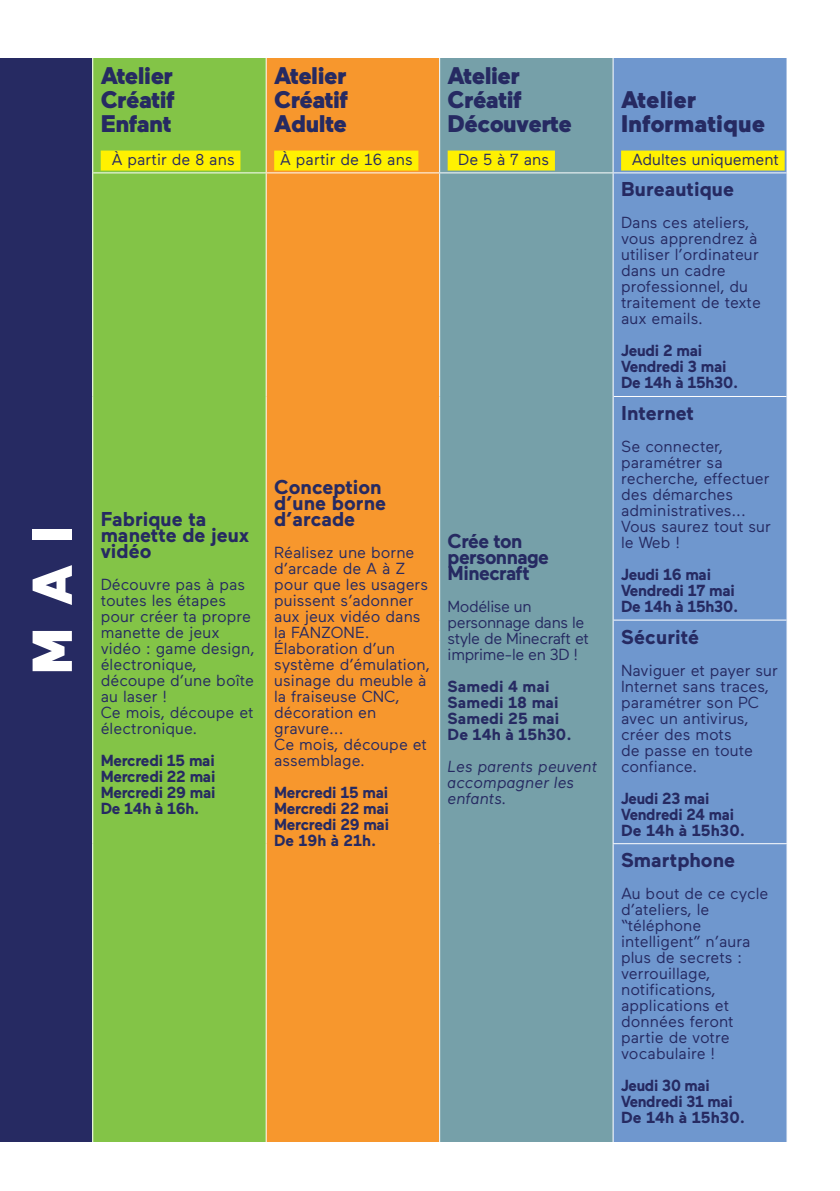
<style>
.page{position:relative;width:840px;height:1191px;background:#fff}
.page>*{position:absolute;margin:0;border:0;box-sizing:border-box;transform-origin:0 0}
.t1{font:900 56px "Maax";color:#fff}
.t2{font:900 24px/24px "Maax";letter-spacing:-.02em;color:#262a62;text-align:justify}
.t3{font:900 24px/24px "Maax";color:#262a62}
.t4{font:700 20px/16px "Maax";color:#262a62}
.t5{font:700 20px/16px "Maax";letter-spacing:-.03em;color:#262a62}
.t6{font:16px/16px "Maax";color:#262a62}
.t7{font:700 16px/16px "Maax";letter-spacing:-.02em;color:#262a62;text-align:justify}
.t8{font:700 16px/16px "Maax";letter-spacing:-.02em;color:#262a62;scale:.96 1}
.t9{font:16px/16px "Maax";letter-spacing:-.03em;color:#262a62}
.t10{font:700 16px/16px "Maax";color:#262a62}
.t11{font:italic 16px/16px "Maax";color:#262a62}
</style>
<div class="page">
<div style="left:0;top:55px;width:93px;height:1088px;background:#262a62"></div>
<div style="left:93px;top:57px;width:173px;height:116px;background:#83c447"></div>
<div style="left:266px;top:57px;width:173px;height:116px;background:#f7972d"></div>
<div style="left:439px;top:57px;width:173px;height:116px;background:#76a0a9"></div>
<div style="left:612px;top:57px;width:174px;height:116px;background:#6f97ce"></div>
<div style="left:93px;top:173px;width:173px;height:978px;background:#83c447"></div>
<div style="left:266px;top:173px;width:173px;height:978px;background:#f7972d"></div>
<div style="left:439px;top:173px;width:173px;height:978px;background:#76a0a9"></div>
<div style="left:613px;top:173px;width:173px;height:969px;background:#6f97ce"></div>
<hr style="left:92px;top:58px;width:1px;height:115px;background:#fff">
<hr style="left:265px;top:58px;width:1px;height:114px;background:#fff">
<hr style="left:439px;top:58px;width:1px;height:114px;background:#fff">
<hr style="left:612px;top:58px;width:1px;height:114px;background:#fff">
<hr style="left:93px;top:172px;width:173px;height:1px;background:#fff">
<hr style="left:266px;top:172px;width:173px;height:1px;background:#fff">
<hr style="left:439px;top:172px;width:173px;height:1px;background:#fff">
<hr style="left:612px;top:172px;width:174px;height:1px;background:#fff">
<hr style="left:613px;top:396px;width:173px;height:1px;background:#fff">
<hr style="left:613px;top:619px;width:173px;height:1px;background:#fff">
<hr style="left:92px;top:173px;width:1px;height:223px;background:#fff">
<hr style="left:265px;top:173px;width:1px;height:223px;background:#fff">
<hr style="left:92px;top:396px;width:1px;height:224px;background:#fff">
<hr style="left:265px;top:396px;width:1px;height:224px;background:#fff">
<hr style="left:92px;top:620px;width:1px;height:223px;background:#fff">
<hr style="left:265px;top:620px;width:1px;height:223px;background:#fff">
<hr style="left:92px;top:843px;width:1px;height:307px;background:#fff">
<hr style="left:265px;top:843px;width:1px;height:307px;background:#fff">
<hr style="left:439px;top:173px;width:1px;height:223px;background:#fff">
<hr style="left:439px;top:396px;width:1px;height:224px;background:#fff">
<hr style="left:439px;top:620px;width:1px;height:223px;background:#fff">
<hr style="left:439px;top:843px;width:1px;height:307px;background:#fff">
<hr style="left:612px;top:843px;width:175px;height:1px;background:#fff">
<div style="left:101px;top:150px;width:139px;height:20px;background:#fff101"></div>
<div style="left:274px;top:150px;width:144px;height:20px;background:#fff101"></div>
<div style="left:447px;top:150px;width:107px;height:20px;background:#fff101"></div>
<div style="left:620px;top:150px;width:164px;height:20px;background:#fff101"></div>
<div style="left:0;top:0;width:839px;height:58px;background:#fff"></div>
<div style="left:0;top:1142px;width:839px;height:49px;background:#fff"></div>
<h1 class="t1" style="left:21px;top:674px;width:150px;rotate:-90deg">MAI</h1>
<h2 class="t2" style="left:101px;top:63px;width:75px">Atelier Créatif Enfant</h2>
<p class="t6" style="left:111px;top:151px;width:125px">À partir de 8 ans</p>
<h2 class="t2" style="left:274px;top:63px;width:75px">Atelier Créatif Adulte</h2>
<p class="t6" style="left:280px;top:151px;width:134px">À partir de 16 ans</p>
<h2 class="t2" style="left:447px;top:63px;width:126px;text-align:left">Atelier<br>Créatif<br>Découverte</h2>
<p class="t6" style="left:458px;top:151px;width:92px">De 5 à 7 ans</p>
<p class="t4" style="left:101px;top:513px;width:150px">Fabrique ta manette de jeux vidéo</p>
<p class="t6" style="left:101px;top:576px;width:155px">Découvre pas à pas toutes les étapes pour créer ta propre manette de jeux vidéo : game design, électronique, découpe d’une boîte au laser !<br>Ce mois, découpe et électronique.</p>
<p class="t7" style="left:101px;top:754px;width:116px">Mercredi 15 mai Mercredi 22 mai Mercredi 29 mai De 14h à 16h.</p>
<p class="t4" style="left:274px;top:481px;width:113px">Conception d’une borne d’arcade</p>
<p class="t6" style="left:274px;top:544px;width:157px">Réalisez une borne d’arcade de A à Z pour que les usagers puissent s’adonner aux jeux vidéo dans la FANZONE.<br>Élaboration d’un système d’émulation, usinage du meuble à la fraiseuse CNC, décoration en gravure...<br>Ce mois, découpe et assemblage.</p>
<p class="t7" style="left:274px;top:786px;width:116px">Mercredi 15 mai Mercredi 22 mai Mercredi 29 mai De 19h à 21h.</p>
<p class="t5" style="left:447px;top:535px;width:103px">Crée ton personnage<br>Minecraft</p>
<p class="t9" style="left:447px;top:599px;width:143px">Modélise un personnage dans le style de Minecraft et imprime-le en 3D !</p>
<p class="t10" style="left:447px;top:680px;width:125px">Samedi 4 mai<br>Samedi 18 mai<br>Samedi 25 mai<br>De 14h à 15h30.</p>
<p class="t11" style="left:447px;top:760px;width:151px">Les parents peuvent accompagner les enfants.</p>
<h2 class="t3" style="left:620px;top:87px;width:146px">Atelier<br>Informatique</h2>
<p class="t6" style="left:631px;top:151px;width:149px">Adultes uniquement</p>
<p class="t4" style="left:620px;top:183px;width:114px">Bureautique</p>
<p class="t6" style="left:620px;top:215px;width:141px">Dans ces ateliers, vous apprendrez à utiliser l’ordinateur dans un cadre professionnel, du traitement de texte aux emails.</p>
<p class="t7" style="left:620px;top:344px;width:119px;text-align:left">Jeudi 2 mai<br>Vendredi 3 mai<br>De 14h à 15h30.</p>
<p class="t4" style="left:620px;top:407px;width:74px">Internet</p>
<p class="t6" style="left:620px;top:439px;width:151px">Se connecter, paramétrer sa recherche, effectuer des démarches administratives...<br>Vous saurez tout sur le Web !</p>
<p class="t7" style="left:620px;top:568px;width:119px;text-align:left">Jeudi 16 mai<br>Vendredi 17 mai<br>De 14h à 15h30.</p>
<p class="t4" style="left:620px;top:630px;width:79px">Sécurité</p>
<p class="t6" style="left:620px;top:662px;width:158px">Naviguer et payer sur<br>Internet sans traces, paramétrer son PC avec un antivirus, créer des mots<br>de passe en toute confiance.</p>
<p class="t8" style="left:620px;top:791px;width:131px">Jeudi 23 mai<br>Vendredi 24 mai<br>De 14h à 15h30.</p>
<p class="t4" style="left:620px;top:854px;width:115px">Smartphone</p>
<p class="t6" style="left:620px;top:886px;width:149px">Au bout de ce cycle d’ateliers, le “téléphone intelligent” n’aura plus de secrets : verrouillage, notifications, applications et données feront partie de votre vocabulaire !</p>
<p class="t8" style="left:620px;top:1079px;width:131px">Jeudi 30 mai<br>Vendredi 31 mai<br>De 14h à 15h30.</p>
</div>
